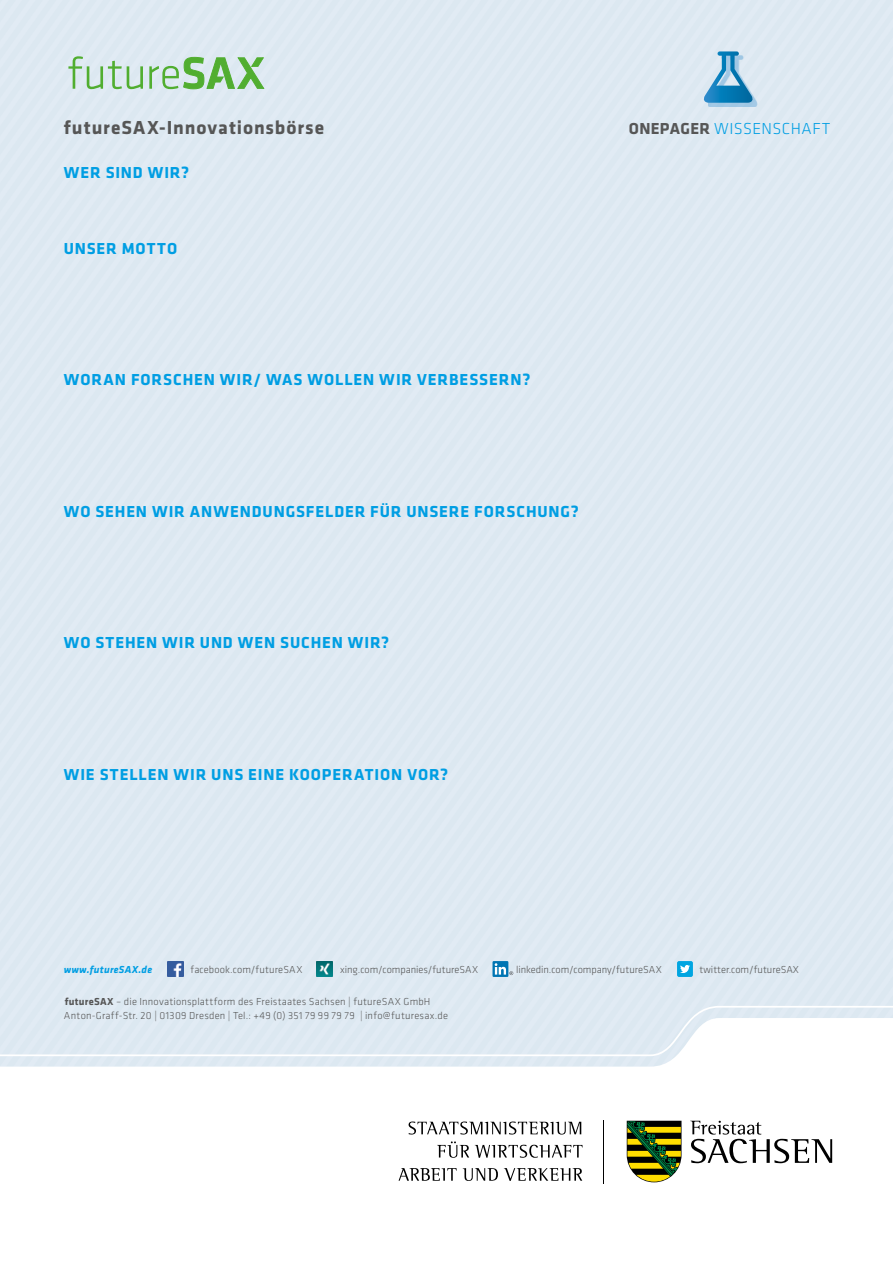
<style>
.page{position:relative;width:893px;height:1263px;background:#fff}
.page>*{position:absolute;margin:0;border:0;box-sizing:border-box;transform-origin:0 0}
.FS___Formulat-Heads{font:700 19.5px "Klavika Basic";letter-spacing:.045em;color:#565656}
.FS___Formulat-Heads-2{font:700 16.5px "Klavika Basic";letter-spacing:.05em;color:#009ee3}
.t1{font:300 16.5px "Klavika Basic";letter-spacing:.025em;color:#009ee3}
.Fließtext_7_10pt_wei{font:300 10.5px "Klavika Basic";letter-spacing:.01em;color:#565656}
.t2{font:italic 700 10.5px "Klavika Basic";letter-spacing:.025em;color:#009ee3}
.s1{font-weight:700;color:#565656}
.s2{font-weight:700}
</style>
<div class="page">
<div style="left:0;top:0;width:893px;height:1006px;background:#dde8f1"></div>
<svg style="left:0;top:1006px;width:893px;height:178px"></svg>
<svg style="left:690px;top:1121px;width:142px;height:42px"></svg>
<svg style="left:627px;top:1121px;width:54px;height:61px;background:#666f20"></svg>
<hr style="left:603px;top:1120px;width:1px;height:63px;background:#000">
<svg style="left:409px;top:1121px;width:172px;height:13px"></svg>
<svg style="left:437px;top:1141px;width:32px;height:17px"></svg>
<svg style="left:475px;top:1145px;width:107px;height:13px"></svg>
<svg style="left:399px;top:1168px;width:58px;height:13px"></svg>
<svg style="left:463px;top:1168px;width:35px;height:13px"></svg>
<svg style="left:504px;top:1168px;width:78px;height:13px"></svg>
<svg style="left:68px;top:56px;width:197px;height:34px;background:#b3d7b7"></svg>
<div style="left:708px;top:55px;width:49px;height:52px;background:#308ccc;opacity:.35"></div>
<svg style="left:702px;top:51px;width:52px;height:52px;background:#7fb7d7"></svg>
<img style="left:168px;top:961px;width:16px;height:16px">
<div style="left:677px;top:961px;width:16px;height:16px;background:#00a5e1;border-radius:2px"></div>
<svg style="left:680px;top:965px;width:10px;height:8px"></svg>
<img style="left:317px;top:961px;width:16px;height:16px">
<svg style="left:492px;top:961px;width:16px;height:16px"></svg>
<svg style="left:495px;top:963px;width:18px;height:12px"></svg>
<p class="FS___Formulat-Heads" style="left:64px;top:113px;width:262px">futureSAX-Innovationsbörse</p>
<p class="FS___Formulat-Heads-2" style="left:64px;top:160px;width:127px">WER SIND WIR?</p>
<p class="FS___Formulat-Heads-2" style="left:64px;top:237px;width:115px">UNSER MOTTO</p>
<p class="FS___Formulat-Heads-2" style="left:64px;top:368px;width:468px">WORAN FORSCHEN WIR/ WAS WOLLEN WIR VERBESSERN?</p>
<p class="FS___Formulat-Heads-2" style="left:64px;top:499px;width:517px">WO SEHEN WIR ANWENDUNGSFELDER FÜR UNSERE FORSCHUNG?</p>
<p class="FS___Formulat-Heads-2" style="left:64px;top:631px;width:327px">WO STEHEN WIR UND WEN SUCHEN WIR?</p>
<p class="FS___Formulat-Heads-2" style="left:64px;top:762px;width:386px">WIE STELLEN WIR UNS EINE KOOPERATION VOR?</p>
<p class="t1" style="left:629px;top:119px;width:203px"><span class="s1">ONEPAGER</span> WISSENSCHAFT</p>
<p class="t2" style="left:64px;top:962px;width:90px">www.futureSAX.de</p>
<p class="Fließtext_7_10pt_wei" style="left:190px;top:963px;width:114px">facebook.com/futureSAX</p>
<p class="Fließtext_7_10pt_wei" style="left:340px;top:963px;width:140px">xing.com/companies/futureSAX</p>
<p class="Fließtext_7_10pt_wei" style="left:516px;top:963px;width:147px">linkedin.com/company/futureSAX</p>
<p class="Fließtext_7_10pt_wei" style="left:700px;top:963px;width:101px">twitter.com/futureSAX</p>
<p class="Fließtext_7_10pt_wei" style="left:65px;top:995px;width:367px"><span class="s2">futureSAX</span> – die Innovationsplattform des Freistaates Sachsen | futureSAX GmbH</p>
<p class="Fließtext_7_10pt_wei" style="left:64px;top:1010px;width:386px">Anton-Graff-Str. 20 | 01309 Dresden | Tel.: +49 (0) 351 79 99 79 79 | info@futuresax.de</p>
</div>
